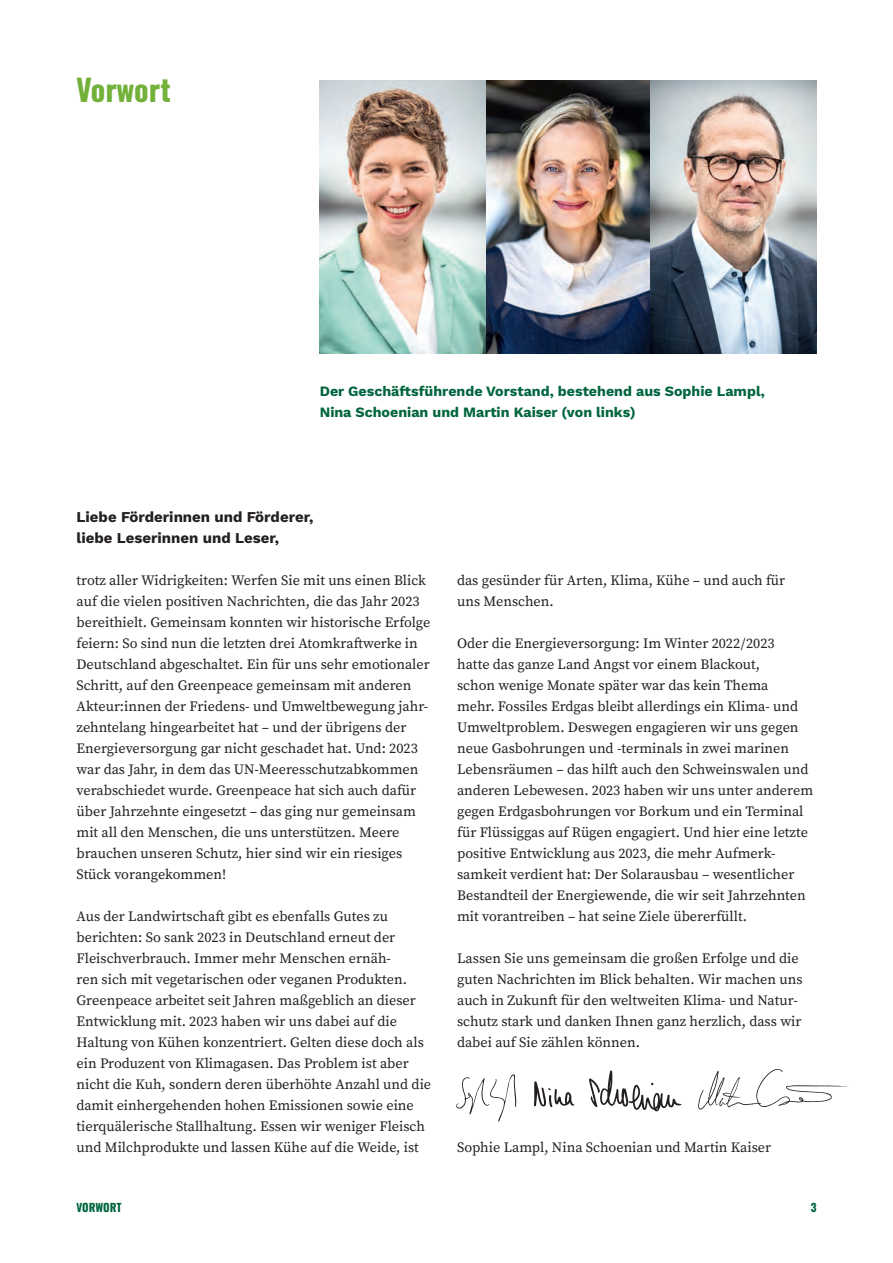
<style>
.page{position:relative;width:893px;height:1263px;background:#fff}
.page>*{position:absolute;margin:0;border:0;box-sizing:border-box;transform-origin:0 0}
.Subline_1__ohne_Nummerierung{font:30px "Zodiac Sans";color:#73b13b}
.Fließtext_Vorwort{font:700 15px/21px "Work Sans";color:#231f20}
.Fließtext_Thema__ohne_Einzug{font:14.25px/21px "Source Serif Pro";color:#231f20}
.BU_und_Intro{font:700 14.25px/21px "Work Sans";color:#01653d}
.Footertitel{font:11.25px "Zodiac Sans";color:#01653d}
</style>
<div class="page">
<img style="left:320px;top:81px;width:496px;height:273px">
<svg style="left:456px;top:1074px;width:60px;height:47px"></svg>
<svg style="left:534px;top:1081px;width:40px;height:26px"></svg>
<svg style="left:589px;top:1070px;width:93px;height:41px"></svg>
<svg style="left:698px;top:1069px;width:150px;height:40px"></svg>
<p class="Subline_1__ohne_Nummerierung" style="left:77px;top:74px;width:96px">Vorwort</p>
<p class="BU_und_Intro" style="left:320px;top:380px;width:447px">Der Geschäftsführende Vorstand, bestehend aus Sophie Lampl,<br>Nina Schoenian und Martin Kaiser (von links)</p>
<p class="Fließtext_Vorwort" style="left:77px;top:506px;width:238px">Liebe Förderinnen und Förderer, liebe Leserinnen und Leser,</p>
<p class="Fließtext_Thema__ohne_Einzug" style="left:77px;top:570px;width:355px">trotz aller Widrigkeiten: Werfen Sie mit uns einen Blick auf die vielen positiven Nachrichten, die das Jahr 2023 bereithielt. Gemeinsam konnten wir historische Erfolge feiern: So sind nun die letzten drei Atomkraftwerke in Deutschland abgeschaltet. Ein für uns sehr emotionaler Schritt, auf den Greenpeace gemeinsam mit anderen Akteur:innen der Friedens- und Umweltbewegung jahr&shy;zehntelang hingearbeitet hat – und der übrigens der Energieversorgung gar nicht geschadet hat. Und: 2023 war das Jahr, in dem das UN-Meeresschutzabkommen verabschiedet wurde. Greenpeace hat sich auch dafür über Jahrzehnte eingesetzt – das ging nur gemeinsam mit all den Menschen, die uns unterstützen. Meere brauchen unseren Schutz, hier sind wir ein riesiges Stück vorangekommen!</p>
<p class="Fließtext_Thema__ohne_Einzug" style="left:77px;top:906px;width:356px">Aus der Landwirtschaft gibt es ebenfalls Gutes zu berichten: So sank 2023 in Deutschland erneut der Fleischverbrauch. Immer mehr Menschen ernäh-<br>ren sich mit vegetarischen oder veganen Produkten.<br>Greenpeace arbeitet seit Jahren maßgeblich an dieser Entwicklung mit. 2023 haben wir uns dabei auf die Haltung von Kühen konzentriert. Gelten diese doch als ein Produzent von Klimagasen. Das Problem ist aber nicht die Kuh, sondern deren überhöhte Anzahl und die damit einhergehenden hohen Emissionen sowie eine tierquälerische Stallhaltung. Essen wir weniger Fleisch und Milchprodukte und lassen Kühe auf die Weide, ist</p>
<p class="Fließtext_Thema__ohne_Einzug" style="left:457px;top:570px;width:330px">das gesünder für Arten, Klima, Kühe – und auch für uns Menschen.</p>
<p class="Fließtext_Thema__ohne_Einzug" style="left:457px;top:633px;width:358px">Oder die Energieversorgung: Im Winter 2022/2023<br>hatte das ganze Land Angst vor einem Blackout,<br>schon wenige Monate später war das kein Thema<br>mehr. Fossiles Erdgas bleibt allerdings ein Klima- und Umweltproblem. Deswegen engagieren wir uns gegen neue Gasbohrungen und -terminals in zwei marinen Lebensräumen – das hilft auch den Schweinswalen und anderen Lebewesen. 2023 haben wir uns unter anderem gegen Erdgasbohrungen vor Borkum und ein Terminal für Flüssiggas auf Rügen engagiert. Und hier eine letzte positive Entwicklung aus 2023, die mehr Aufmerk&shy;samkeit verdient hat: Der Solarausbau – wesentlicher Bestandteil der Energiewende, die wir seit Jahrzehnten mit vorantreiben – hat seine Ziele übererfüllt.</p>
<p class="Fließtext_Thema__ohne_Einzug" style="left:457px;top:948px;width:347px">Lassen Sie uns gemeinsam die großen Erfolge und die guten Nachrichten im Blick behalten. Wir machen uns auch in Zukunft für den weltweiten Klima- und Natur&shy;schutz stark und danken Ihnen ganz herzlich, dass wir dabei auf Sie zählen können.</p>
<p class="Fließtext_Thema__ohne_Einzug" style="left:457px;top:1137px;width:316px">Sophie Lampl, Nina Schoenian und Martin Kaiser</p>
<p class="Footertitel" style="left:77px;top:1201px;width:47px">VORWORT</p>
<p class="Footertitel" style="left:811px;top:1201px;width:7px">3</p>
</div>
